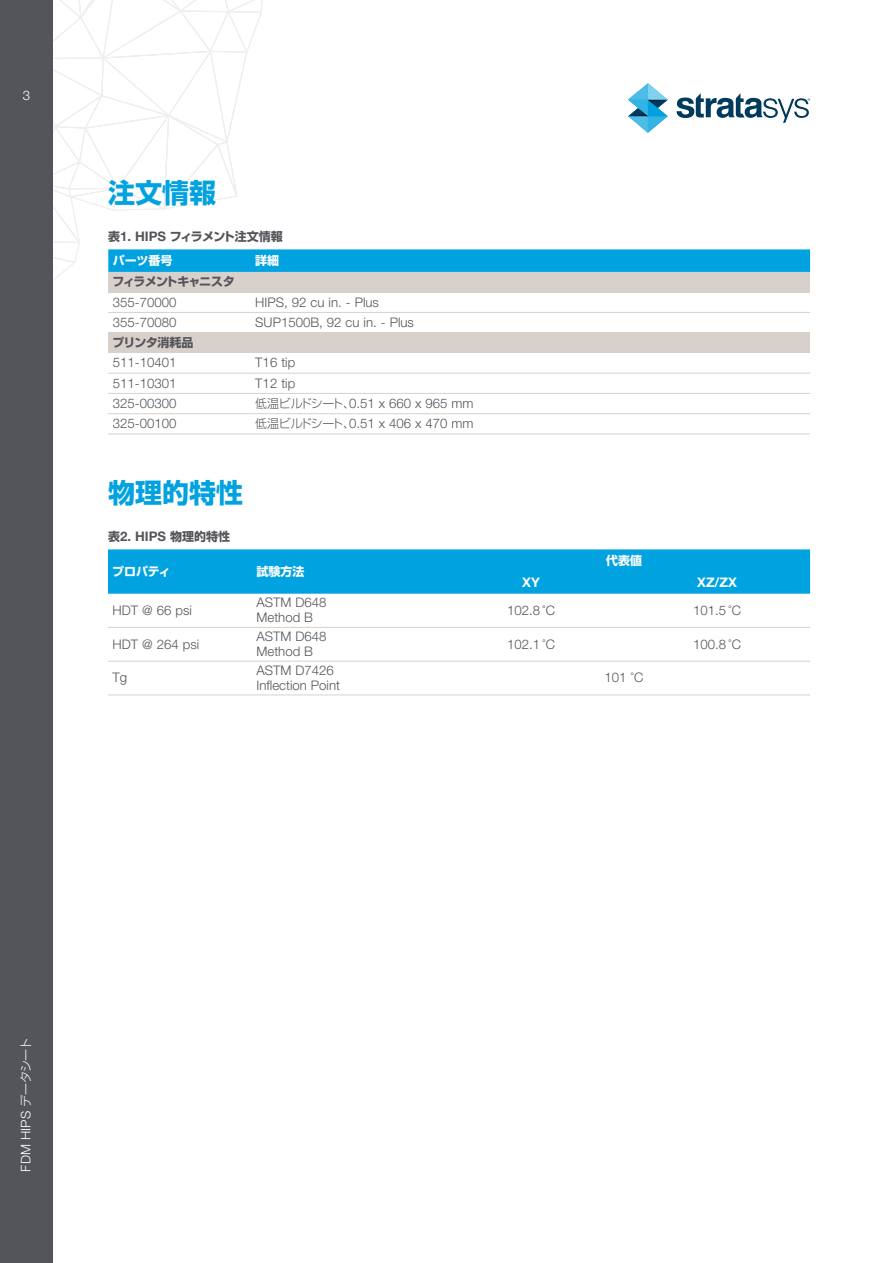
<style>
.page{position:relative;width:893px;height:1263px;background:#fff}
.page>*{position:absolute;margin:0;border:0;box-sizing:border-box;transform-origin:0 0}
.TOC_Style{font:700 27px "Shin Go Pro";color:#00a2df}
.TBL_-_Body{font:300 13.2px/15px "Helvetica Neue LT Std";color:#54555a}
.t1{font:300 13.2px "Helvetica Neue LT Std";letter-spacing:.005em;color:#fff}
.TBL_-_Header{font:700 13.2px "Helvetica Neue LT Std";color:#fff}
.TBL_-_Header-2{font:700 12px "Shin Go Pro";color:#fff}
.Para_Subhead{font:700 12px "Shin Go Pro";letter-spacing:-.045em;color:#54555a}
.Para_Subhead-2{font:700 12px "Shin Go Pro";color:#54555a}
.TBL_-_Header-3{font:700 12px "Shin Go Pro";letter-spacing:-.075em;color:#54555a}
.TBL_-_Header-4{font:700 12px "Shin Go Pro";letter-spacing:-.05em;color:#54555a}
.s1{font-family:"Helvetica Neue LT Std";font-size:13.2px}
.s2{font-family:"Shin Go Pro";font-size:12px}
</style>
<div class="page">
<div style="left:0;top:0;width:53px;height:1263px;background:#54555a"></div>
<svg style="left:53px;top:0;width:757px;height:293px"></svg>
<div style="left:108px;top:272px;width:702px;height:20px;background:#d8d0ca"></div>
<div style="left:108px;top:333px;width:702px;height:20px;background:#d8d0ca"></div>
<hr style="left:108px;top:312px;width:143px;height:1px;background:#d8d0ca">
<hr style="left:251px;top:312px;width:559px;height:1px;background:#d8d0ca">
<hr style="left:108px;top:373px;width:143px;height:1px;background:#dad1cb">
<hr style="left:251px;top:373px;width:559px;height:1px;background:#dad1cb">
<hr style="left:108px;top:393px;width:143px;height:1px;background:#dad1cb">
<hr style="left:251px;top:393px;width:559px;height:1px;background:#dad1cb">
<hr style="left:108px;top:413px;width:143px;height:1px;background:#dad1cb">
<hr style="left:251px;top:413px;width:559px;height:1px;background:#dad1cb">
<hr style="left:108px;top:434px;width:143px;height:1px;background:#dad1cb">
<hr style="left:251px;top:434px;width:559px;height:1px;background:#dad1cb">
<div style="left:108px;top:549px;width:702px;height:45px;background:#00a2df"></div>
<hr style="left:108px;top:627px;width:144px;height:1px;background:#dad1cb">
<hr style="left:252px;top:627px;width:186px;height:1px;background:#dad1cb">
<hr style="left:438px;top:627px;width:186px;height:1px;background:#dad1cb">
<hr style="left:624px;top:627px;width:186px;height:1px;background:#dad1cb">
<hr style="left:108px;top:661px;width:144px;height:1px;background:#dad1cb">
<hr style="left:252px;top:661px;width:186px;height:1px;background:#dad1cb">
<hr style="left:438px;top:661px;width:186px;height:1px;background:#dad1cb">
<hr style="left:624px;top:661px;width:186px;height:1px;background:#dad1cb">
<hr style="left:108px;top:695px;width:144px;height:1px;background:#dad1cb">
<hr style="left:252px;top:695px;width:186px;height:1px;background:#dad1cb">
<hr style="left:438px;top:695px;width:186px;height:1px;background:#dad1cb">
<hr style="left:624px;top:695px;width:186px;height:1px;background:#dad1cb">
<p class="t1" style="left:23px;top:87px;width:9px">3</p>
<p class="TOC_Style" style="left:108px;top:171px;width:109px">注文情報</p>
<p class="Para_Subhead" style="left:108px;top:227px;width:176px">表<span class="s1">1. HIPS</span> フィラメント注文情報</p>
<p class="TBL_-_Header-2" style="left:113px;top:251px;width:61px">パーツ番号</p>
<p class="TBL_-_Header-2" style="left:255px;top:251px;width:25px">詳細</p>
<p class="TBL_-_Header-3" style="left:112px;top:272px;width:124px">フィラメントキャニスタ</p>
<p class="TBL_-_Body" style="left:113px;top:294px;width:65px">355-70000</p>
<p class="TBL_-_Body" style="left:255px;top:294px;width:125px">HIPS, 92 cu in. - Plus</p>
<p class="TBL_-_Body" style="left:113px;top:314px;width:65px">355-70080</p>
<p class="TBL_-_Body" style="left:255px;top:314px;width:160px">SUP1500B, 92 cu in. - Plus</p>
<p class="TBL_-_Header-4" style="left:113px;top:333px;width:82px">プリンタ消耗品</p>
<p class="TBL_-_Body" style="left:113px;top:355px;width:65px">511-10401</p>
<p class="TBL_-_Body" style="left:255px;top:355px;width:41px">T16 tip</p>
<p class="TBL_-_Body" style="left:113px;top:375px;width:65px">511-10301</p>
<p class="TBL_-_Body" style="left:255px;top:375px;width:41px">T12 tip</p>
<p class="TBL_-_Body" style="left:113px;top:395px;width:65px">325-00300</p>
<p class="TBL_-_Body" style="left:255px;top:395px;width:220px"><span class="s2">低温ビルドシート、</span>0.51 x 660 x 965 mm</p>
<p class="TBL_-_Body" style="left:113px;top:416px;width:65px">325-00100</p>
<p class="TBL_-_Body" style="left:255px;top:416px;width:220px"><span class="s2">低温ビルドシート、</span>0.51 x 406 x 470 mm</p>
<p class="TOC_Style" style="left:108px;top:471px;width:136px">物理的特性</p>
<p class="Para_Subhead-2" style="left:108px;top:527px;width:124px">表<span class="s1">2. HIPS</span> 物理的特性</p>
<p class="TBL_-_Header-2" style="left:112px;top:562px;width:60px">プロパティ</p>
<p class="TBL_-_Header-2" style="left:256px;top:562px;width:49px">試験方法</p>
<p class="TBL_-_Header-2" style="left:606px;top:551px;width:37px">代表値</p>
<p class="TBL_-_Header" style="left:522px;top:574px;width:19px">XY</p>
<p class="TBL_-_Header" style="left:697px;top:574px;width:41px">XZ/ZX</p>
<p class="TBL_-_Body" style="left:112px;top:602px;width:81px">HDT @ 66 psi</p>
<p class="TBL_-_Body" style="left:256px;top:595px;width:72px">ASTM D648<br>Method B</p>
<p class="TBL_-_Body" style="left:507px;top:602px;width:50px">102.8 <span class="s2">°</span>C</p>
<p class="TBL_-_Body" style="left:693px;top:602px;width:50px">101.5 <span class="s2">°</span>C</p>
<p class="TBL_-_Body" style="left:112px;top:636px;width:88px">HDT @ 264 psi</p>
<p class="TBL_-_Body" style="left:256px;top:629px;width:72px">ASTM D648<br>Method B</p>
<p class="TBL_-_Body" style="left:507px;top:636px;width:50px">102.1 <span class="s2">°</span>C</p>
<p class="TBL_-_Body" style="left:693px;top:636px;width:50px">100.8 <span class="s2">°</span>C</p>
<p class="TBL_-_Body" style="left:112px;top:670px;width:16px">Tg</p>
<p class="TBL_-_Body" style="left:256px;top:662px;width:85px">ASTM D7426<br>Inflection Point</p>
<p class="TBL_-_Body" style="left:604px;top:670px;width:41px">101 <span class="s2">°</span>C</p>
<p class="t1" style="left:18px;top:1171px;width:135px;rotate:-90deg">FDM HIPS <span class="s2">データシート</span></p>
</div>
